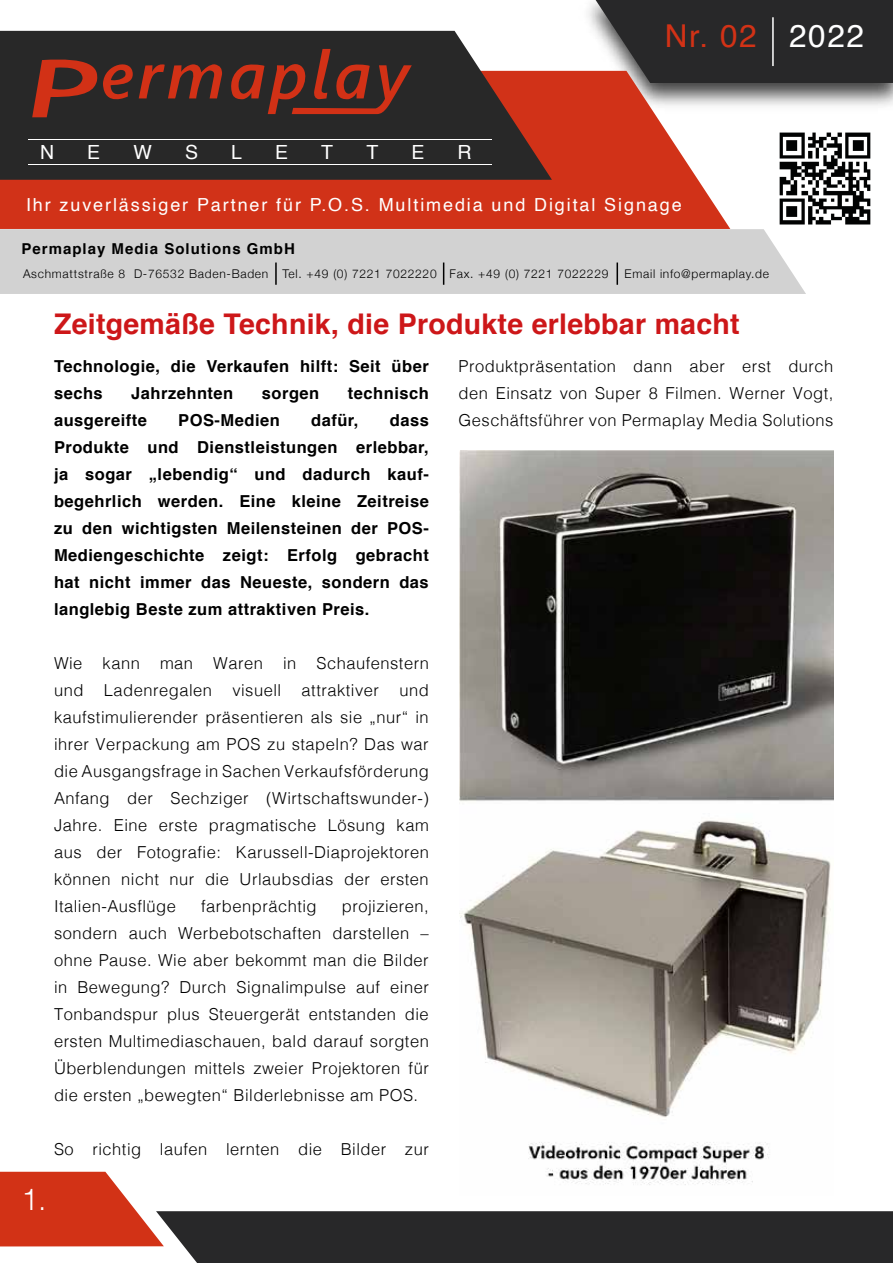
<style>
.page{position:relative;width:893px;height:1263px;background:#fff}
.page>*{position:absolute;margin:0;border:0;box-sizing:border-box;transform-origin:0 0}
.t1{font:31.5px "Helvetica";letter-spacing:.05em;color:#d23216}
.t2{font:300 30px "Helvetica";color:#fff}
.t3{font:700 28.5px "Helvetica";letter-spacing:.01em;color:#cd1719}
.t4{font:19.5px "Helvetica";color:#fff}
.t5{font:18px "Helvetica";letter-spacing:.105em;color:#fff}
.t6{font:300 16.5px/27px "Helvetica";letter-spacing:.03em;color:#000;text-align:justify}
.t7{font:700 16.5px/27px "Helvetica";letter-spacing:.03em;color:#000}
.t8{font:700 15px "Helvetica";letter-spacing:.065em;color:#000}
.t9{font:300 12px "Helvetica Neue";letter-spacing:.06em;color:#000}
.s1{color:#fff}
</style>
<div class="page">
<img style="left:572px;top:0;width:321px;height:106px">
<svg style="left:596px;top:0;width:297px;height:83px"></svg>
<div style="left:0;top:229px;width:806px;height:65px;background:#d2d2d2"></div>
<svg style="left:0;top:71px;width:730px;height:158px;fill:#d13218"></svg>
<svg style="left:0;top:31px;width:552px;height:149px;fill:#282828"></svg>
<svg style="left:32px;top:57px;width:101px;height:60px"></svg>
<svg style="left:139px;top:62px;width:83px;height:36px"></svg>
<svg style="left:229px;top:49px;width:183px;height:65px"></svg>
<hr style="left:28px;top:140px;width:464px;height:1px;background:#fff">
<hr style="left:28px;top:164px;width:464px;height:1px;background:#fff">
<hr style="left:772px;top:17px;width:2px;height:49px;background:#fff">
<img style="left:773px;top:132px;width:98px;height:99px">
<hr style="left:275px;top:263px;width:2px;height:22px;background:#000">
<svg style="left:443px;top:263px;width:1px;height:22px"></svg>
<hr style="left:616px;top:263px;width:2px;height:22px;background:#000">
<svg style="left:0;top:1172px;width:893px;height:91px"></svg>
<img style="left:459px;top:450px;width:374px;height:745px">
<p class="t4" style="left:40px;top:137px;width:16px">N</p>
<p class="t4" style="left:87px;top:137px;width:15px">E</p>
<p class="t4" style="left:133px;top:137px;width:20px">W</p>
<p class="t4" style="left:185px;top:137px;width:15px">S</p>
<p class="t4" style="left:231px;top:137px;width:12px">L</p>
<p class="t4" style="left:275px;top:137px;width:15px">E</p>
<p class="t4" style="left:321px;top:137px;width:13px">T</p>
<p class="t4" style="left:366px;top:137px;width:13px">T</p>
<p class="t4" style="left:411px;top:137px;width:15px">E</p>
<p class="t4" style="left:458px;top:137px;width:16px">R</p>
<h1 class="t1" style="left:665px;top:12px;width:201px">Nr. 02 <span class="s1">2022</span></h1>
<p class="t5" style="left:26px;top:191px;width:657px">Ihr zuverlässiger Partner für P.O.S. Multimedia und Digital Signage</p>
<p class="t8" style="left:22px;top:236px;width:275px">Permaplay Media Solutions GmbH</p>
<p class="t9" style="left:23px;top:264px;width:587px">Aschmattstraße 8 D-76532 Baden-Baden Tel. +49 (0) 7221 7022220 Fax. +49 (0) 7221 7022229</p>
<p class="t9" style="left:625px;top:264px;width:146px">Email info@permaplay.de</p>
<h3 class="t3" style="left:54px;top:301px;width:687px">Zeitgemäße Technik, die Produkte erlebbar macht</h3>
<p class="t7" style="left:54px;top:353px;width:376px">Technologie, die Verkaufen hilft: Seit über sechs</p>
<p class="t7" style="left:131px;top:380px;width:104px">Jahrzehnten</p>
<p class="t7" style="left:262px;top:380px;width:59px">sorgen</p>
<p class="t7" style="left:348px;top:380px;width:82px">technisch</p>
<p class="t7" style="left:54px;top:407px;width:94px">ausgereifte</p>
<p class="t7" style="left:178px;top:407px;width:103px">POS-Medien</p>
<p class="t7" style="left:311px;top:407px;width:49px">dafür,</p>
<p class="t7" style="left:54px;top:407px;width:376px;text-align:justify;text-indent:336px">dass Produkte und Dienstleistungen erlebbar, ja sogar „lebendig“ und dadurch kauf&shy;begehrlich werden. Eine kleine Zeitreise zu den wichtigsten Meilensteinen der POS-Mediengeschichte zeigt: Erfolg gebracht hat nicht immer das Neueste, sondern das langlebig Beste zum attraktiven Preis.</p>
<p class="t6" style="left:54px;top:649px;width:376px">Wie kann man Waren in Schaufenstern und Ladenregalen visuell attraktiver und kaufstimulierender präsentieren als sie „nur“ in ihrer Verpackung am POS zu stapeln? Das war die Ausgangsfrage in Sachen Verkaufsförderung Anfang der Sechziger (Wirtschaftswunder-)<br>Jahre. Eine erste pragmatische Lösung kam aus der Fotografie: Karussell-Diaprojektoren können nicht nur die Urlaubsdias der ersten Italien-Ausflüge</p>
<p class="t6" style="left:201px;top:892px;width:117px">farbenprächtig</p>
<p class="t6" style="left:54px;top:892px;width:376px;text-indent:288px">projizieren, sondern auch Werbebotschaften darstellen – ohne Pause. Wie aber bekommt man die Bilder in Bewegung? Durch Signalimpulse auf einer Tonbandspur plus Steuergerät entstanden die ersten Multimediaschauen, bald darauf sorgten Überblendungen mittels zweier Projektoren für die ersten „bewegten“ Bilderlebnisse am POS.</p>
<p class="t6" style="left:54px;top:1135px;width:376px">So richtig laufen lernten die Bilder zur</p>
<h2 class="t2" style="left:22px;top:1173px;width:27px">1.</h2>
<p class="t6" style="left:459px;top:351px;width:376px">Produktpräsentation dann aber erst durch den Einsatz von Super 8 Filmen. Werner Vogt, Geschäftsführer von Permaplay Media Solutions</p>
</div>
